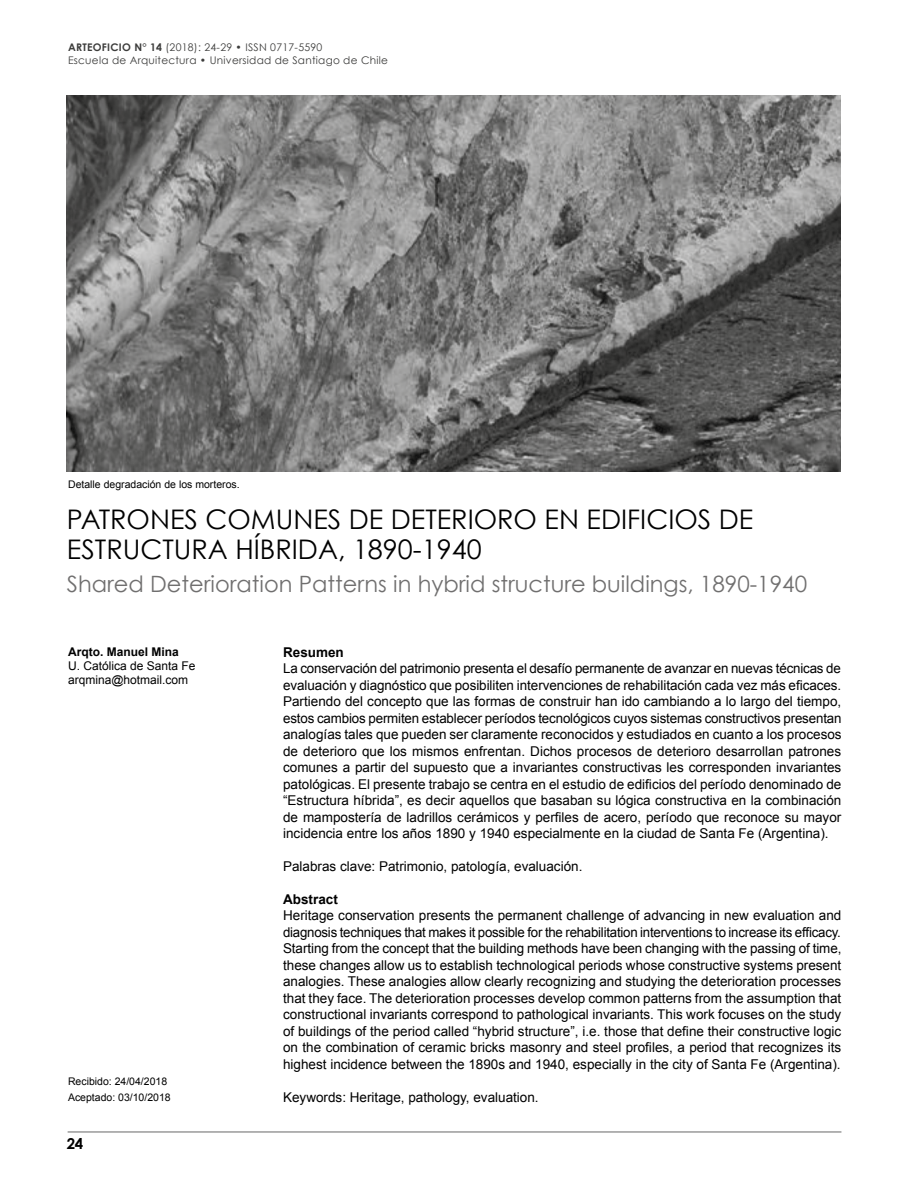
<style>
.page{position:relative;width:918px;height:1188px;background:#fff}
.page>*{position:absolute;margin:0;border:0;box-sizing:border-box;transform-origin:0 0}
.t1{font:27px/30px "Century Gothic";color:#000}
.t2{font:22.5px "Century Gothic";color:#706f6f}
.t3{font:700 15px "Century Gothic";color:#000}
.t4{font:13.5px/16.5px "Arial";color:#000;text-align:justify}
.t5{font:700 13.5px "Arial";color:#000}
.t6{font:12px/14.4px "Arial";color:#000}
.t7{font:700 12px "Arial";color:#000}
.t8{font:10.5px/12.6px "Century Gothic";letter-spacing:.025em;color:#3c3c3b}
.t9{font:10.5px/16.5px "Arial";color:#000}
.s1{font-weight:700}
</style>
<div class="page">
<hr style="left:68px;top:1132px;width:773px;height:1px;background:#000">
<img style="left:67px;top:95px;width:773px;height:376px">
<p class="t8" style="left:68px;top:41px;width:322px"><span class="s1">ARTEOFICIO N° 14</span> (2018): 24-29 • ISSN 0717-5590<br>Escuela de Arquitectura • Universidad de Santiago de Chile</p>
<p class="t9" style="left:68px;top:476px;width:173px">Detalle degradación de los morteros.</p>
<h1 class="t1" style="left:67px;top:504px;width:688px">PATRONES COMUNES DE DETERIORO EN EDIFICIOS DE<br>ESTRUCTURA HÍBRIDA, 1890-1940</h1>
<h2 class="t2" style="left:67px;top:570px;width:742px">Shared Deterioration Patterns in hybrid structure buildings, 1890-1940</h2>
<p class="t7" style="left:68px;top:643px;width:112px">Arqto. Manuel Mina</p>
<p class="t6" style="left:68px;top:659px;width:129px">U. Católica de Santa Fe arqmina@hotmail.com</p>
<p class="t9" style="left:68px;top:1073px;width:104px">Recibido: 24/04/2018<br>Aceptado: 03/10/2018</p>
<p class="t3" style="left:67px;top:1135px;width:18px">24</p>
<p class="t5" style="left:283px;top:643px;width:62px">Resumen</p>
<p class="t4" style="left:283px;top:660px;width:560px">La conservación del patrimonio presenta el desafío permanente de avanzar en nuevas técnicas de evaluación y diagnóstico que posibiliten intervenciones de rehabilitación cada vez más eficaces.<br>Partiendo del concepto que las formas de construir han ido cambiando a lo largo del tiempo, estos cambios permiten establecer períodos tecnológicos cuyos sistemas constructivos presentan analogías tales que pueden ser claramente reconocidos y estudiados en cuanto a los procesos de deterioro que los mismos enfrentan. Dichos procesos de deterioro desarrollan patrones comunes a partir del supuesto que a invariantes constructivas les corresponden invariantes patológicas. El presente trabajo se centra en el estudio de edificios del período denominado de “Estructura híbrida”, es decir aquellos que basaban su lógica constructiva en la combinación de mampostería de ladrillos cerámicos y perfiles de acero, período que reconoce su mayor incidencia entre los años 1890 y 1940 especialmente en la ciudad de Santa Fe (Argentina).</p>
<p class="t4" style="left:283px;top:858px;width:301px">Palabras clave: Patrimonio, patología, evaluación.</p>
<p class="t5" style="left:283px;top:890px;width:56px">Abstract</p>
<p class="t4" style="left:283px;top:908px;width:560px">Heritage conservation presents the permanent challenge of advancing in new evaluation and diagnosis techniques that makes it possible for the rehabilitation interventions to increase its efficacy.<br>Starting from the concept that the building methods have been changing with the passing of time, these changes allow us to establish technological periods whose constructive systems present analogies. These analogies allow clearly recognizing and studying the deterioration processes that they face. The deterioration processes develop common patterns from the assumption that constructional invariants correspond to pathological invariants. This work focuses on the study of buildings of the period called “hybrid structure”, i.e. those that define their constructive logic on the combination of ceramic bricks masonry and steel profiles, a period that recognizes its highest incidence between the 1890s and 1940, especially in the city of Santa Fe (Argentina).</p>
<p class="t4" style="left:283px;top:1089px;width:257px">Keywords: Heritage, pathology, evaluation.</p>
</div>
